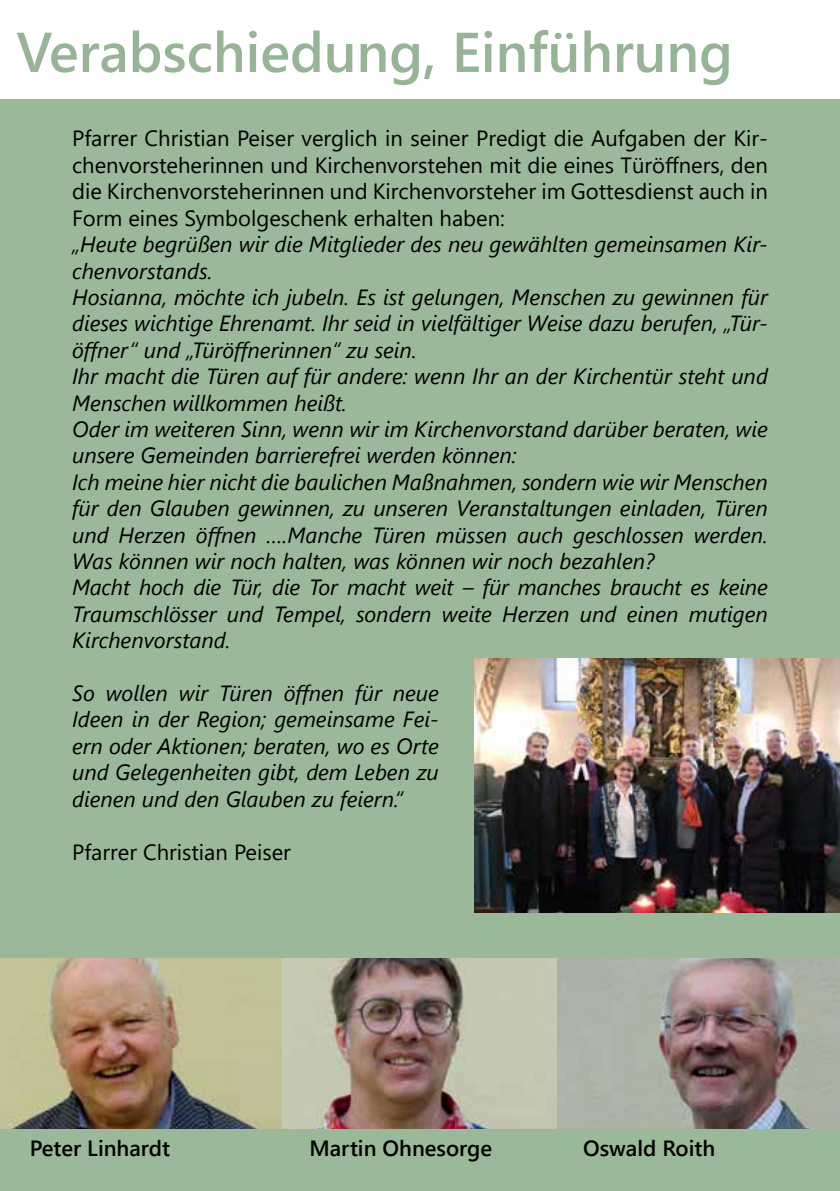
<style>
.page{position:relative;width:840px;height:1191px;background:#fff}
.page>*{position:absolute;margin:0;border:0;box-sizing:border-box;transform-origin:0 0}
.t1{font:600 56px "Segoe UI";color:#97b596}
.t2{font:italic 22px/26.4px "Segoe UI";color:#000}
.t3{font:22px/26.4px "Segoe UI";color:#000;text-align:justify}
.t4{font:600 22px "Segoe UI";color:#000}
</style>
<div class="page">
<div style="left:0;top:99px;width:839px;height:1092px;background:#9bb89a"></div>
<img style="left:0;top:958px;width:282px;height:170px">
<img style="left:282px;top:958px;width:275px;height:170px">
<img style="left:557px;top:958px;width:282px;height:170px">
<img style="left:474px;top:659px;width:365px;height:253px">
<h1 class="t1" style="left:16px;top:-1px;width:717px">Verabschiedung, Einführung</h1>
<p class="t3" style="left:72px;top:123px;width:697px">Pfarrer Christian Peiser verglich in seiner Predigt die Aufgaben der Kir&shy;chenvorsteherinnen und Kirchenvorstehen mit die eines Türöffners, den die Kirchenvorsteherinnen und Kirchenvorsteher im Gottesdienst auch in Form eines Symbolgeschenk erhalten haben:</p>
<p class="t2" style="left:72px;top:227px;width:697px">„Heute begrüßen wir die Mitglieder des neu gewählten gemeinsamen Kir&shy;chenvorstands.<br>Hosianna, möchte ich jubeln. Es ist gelungen, Menschen zu gewinnen für dieses wichtige Ehrenamt. Ihr seid in vielfältiger Weise dazu berufen, „Tür&shy;öffner“ und „Türöffnerinnen“ zu sein.<br>Ihr macht die Türen auf für andere: wenn Ihr an der Kirchentür steht und Menschen willkommen heißt.<br>Oder im weiteren Sinn, wenn wir im Kirchenvorstand darüber beraten, wie unsere Gemeinden barrierefrei werden können:<br>Ich meine hier nicht die baulichen Maßnahmen, sondern wie wir Menschen für den Glauben gewinnen, zu unseren Veranstaltungen einladen, Türen und Herzen öffnen ….Manche Türen müssen auch geschlossen werden.<br>Was können wir noch halten, was können wir noch bezahlen?<br>Macht hoch die Tür, die Tor macht weit – für manches braucht es keine Traumschlösser und Tempel, sondern weite Herzen und einen mutigen Kirchenvorstand.</p>
<p class="t2" style="left:72px;top:676px;width:368px;text-align:justify">So wollen wir Türen öffnen für neue Ideen in der Region; gemeinsame Fei&shy;ern oder Aktionen; beraten, wo es Orte und Gelegenheiten gibt, dem Leben zu dienen und den Glauben zu feiern.“</p>
<p class="t3" style="left:72px;top:836px;width:220px">Pfarrer Christian Peiser</p>
<p class="t4" style="left:30px;top:1127px;width:142px">Peter Linhardt</p>
<p class="t4" style="left:309px;top:1127px;width:184px">Martin Ohnesorge</p>
<p class="t4" style="left:582px;top:1127px;width:133px">Oswald Roith</p>
</div>
